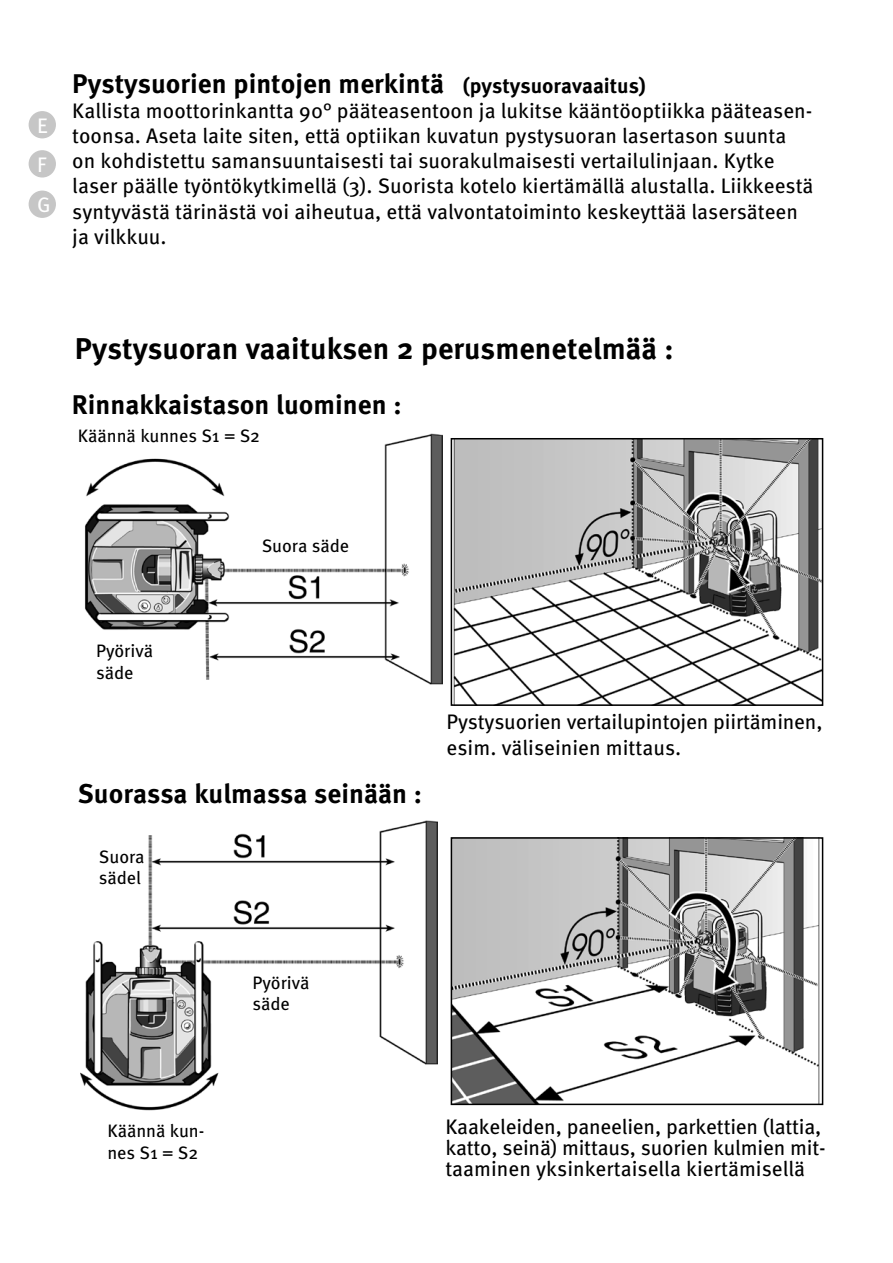
<style>
.page{position:relative;width:893px;height:1263px;background:#fff}
.page>*{position:absolute;margin:0;border:0;box-sizing:border-box;transform-origin:0 0}
.t1{font:700 30px "Meta Pro";color:#000}
.t2{font:700 27px "Meta Pro";color:#000}
.t3{font:21px/25.2px "Meta Pro";color:#000}
.t4{font:21px "Meta Pro";color:#fff}
.t5{font:18px/21.6px "Meta Pro";letter-spacing:-.005em;color:#000}
.s1{font-size:21px}
</style>
<div class="page">
<div style="left:29px;top:191px;width:27px;height:27px;background:#c6c6c6;border-radius:50%"></div>
<div style="left:29px;top:150px;width:27px;height:28px;background:#c6c6c6;border-radius:50%"></div>
<div style="left:29px;top:111px;width:27px;height:27px;background:#c6c6c6;border-radius:50%"></div>
<img style="left:85px;top:434px;width:358px;height:251px">
<img style="left:454px;top:441px;width:366px;height:262px">
<div style="left:451px;top:438px;width:372px;height:268px;border:2px solid #000"></div>
<img style="left:81px;top:820px;width:357px;height:291px">
<img style="left:454px;top:840px;width:366px;height:262px">
<div style="left:451px;top:837px;width:372px;height:268px;border:2px solid #000"></div>
<p class="t4" style="left:37px;top:109px;width:12px">E</p>
<p class="t4" style="left:37px;top:148px;width:11px">F</p>
<p class="t4" style="left:37px;top:189px;width:15px">G</p>
<p class="t2" style="left:72px;top:62px;width:575px">Pystysuorien pintojen merkintä <span class="s1">(pystysuoravaaitus)</span></p>
<p class="t3" style="left:72px;top:97px;width:743px">Kallista moottorinkantta 90° pääteasentoon ja lukitse kääntöoptiikka pääteasen&shy;toonsa. Aseta laite siten, että optiikan kuvatun pystysuoran lasertason suunta on kohdistettu samansuuntaisesti tai suorakulmaisesti vertailulinjaan. Kytke laser päälle työntökytkimellä (3). Suorista kotelo kiertämällä alustalla. Liikkeestä syntyvästä tärinästä voi aiheutua, että valvontatoiminto keskeyttää lasersäteen ja vilkkuu.</p>
<h1 class="t1" style="left:75px;top:325px;width:600px">Pystysuoran vaaituksen 2 perusmenetelmää :</h1>
<p class="t2" style="left:72px;top:384px;width:331px">Rinnakkaistason luominen :</p>
<p class="t5" style="left:78px;top:424px;width:184px">Käännä kunnes S1 = S2</p>
<p class="t5" style="left:262px;top:533px;width:89px">Suora säde</p>
<p class="t5" style="left:96px;top:639px;width:58px">Pyörivä säde</p>
<p class="t2" style="left:78px;top:772px;width:346px">Suorassa kulmassa seinään :</p>
<p class="t5" style="left:99px;top:844px;width:47px">Suora sädel</p>
<p class="t3" style="left:447px;top:708px;width:378px">Pystysuorien vertailupintojen piirtäminen, esim. väliseinien mittaus.</p>
<p class="t5" style="left:253px;top:970px;width:58px">Pyörivä säde</p>
<p class="t5" style="left:107px;top:1119px;width:99px">Käännä kun&shy;nes S1 = S2</p>
<p class="t3" style="left:445px;top:1115px;width:382px;line-height:21px">Kaakeleiden, paneelien, parkettien (lattia, katto, seinä) mittaus, suorien kulmien mit&shy;taaminen yksinkertaisella kiertämisellä</p>
</div>
